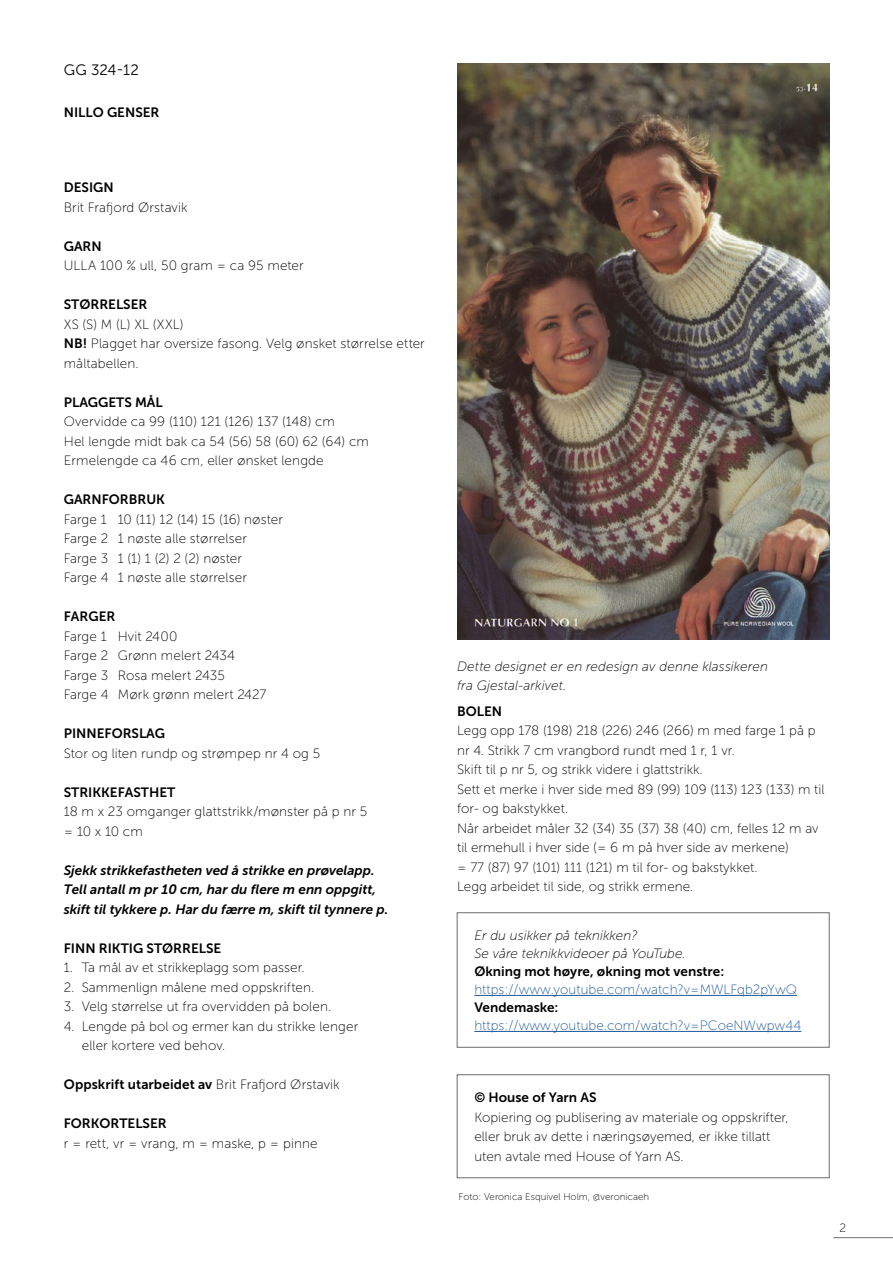
<style>
.page{position:relative;width:893px;height:1263px;background:#fff}
.page>*{position:absolute;margin:0;border:0;box-sizing:border-box;transform-origin:0 0}
.t1{font:15px "Museo Sans 300";letter-spacing:.01em;color:#000}
.Faktatekst{font:13.5px/19.5px "Museo Sans 100";letter-spacing:.01em;color:#000}
.INNHOLD_-_Uten_orddeling{font:13.5px/19.5px "Museo Sans 100";color:#000}
.Faktatekst-2{font:13.5px "Museo Sans 700";color:#000}
.Faktatekst-3{font:italic 13.5px "Museo Sans 700";color:#000}
.Faktatekst-4{font:italic 13.5px "Museo Sans 100";color:#000}
.t2{font:13.5px "Museo Sans 100";color:#22599b}
.INNHOLD_-_Uten_orddeling-2{font:13.5px "Museo Sans 700";color:#000}
.t3{font:12px "Museo Sans 100";color:#000}
.t4{font:9.75px "Museo Sans 100";color:#000}
.s1{font-family:"Museo Sans 700"}
.s2{font-family:"Museo Sans 100"}
</style>
<div class="page">
<hr style="left:833px;top:1237px;width:60px;height:1px;background:#6e6e6e">
<div style="left:457px;top:1074px;width:372px;height:104px;border:1px solid #686c6e"></div>
<hr style="left:474px;top:995px;width:323px;height:1px;background:#22599b">
<hr style="left:474px;top:1031px;width:327px;height:1px;background:#22599b">
<div style="left:457px;top:912px;width:372px;height:135px;border:1px solid #686c6e"></div>
<img style="left:457px;top:64px;width:372px;height:575px">
<p class="t1" style="left:64px;top:62px;width:77px">GG 324-12</p>
<p class="Faktatekst-2" style="left:64px;top:105px;width:97px">NILLO GENSER</p>
<p class="Faktatekst-2" style="left:64px;top:180px;width:51px">DESIGN</p>
<p class="Faktatekst" style="left:64px;top:197px;width:125px">Brit Frafjord Ørstavik</p>
<p class="Faktatekst-2" style="left:64px;top:239px;width:40px">GARN</p>
<p class="Faktatekst" style="left:64px;top:256px;width:241px">ULLA 100 % ull, 50 gram = ca 95 meter</p>
<p class="Faktatekst-2" style="left:64px;top:297px;width:85px">STØRRELSER</p>
<p class="Faktatekst" style="left:64px;top:314px;width:121px">XS (S) M (L) XL (XXL)</p>
<p class="Faktatekst" style="left:64px;top:334px;width:363px"><span class="s1">NB!</span> Plagget har oversize fasong. Velg ønsket størrelse etter måltabellen.</p>
<p class="Faktatekst-2" style="left:64px;top:395px;width:101px">PLAGGETS MÅL</p>
<p class="Faktatekst" style="left:64px;top:412px;width:273px">Overvidde ca 99 (110) 121 (126) 137 (148) cm</p>
<p class="Faktatekst" style="left:64px;top:431px;width:307px">Hel lengde midt bak ca 54 (56) 58 (60) 62 (64) cm</p>
<p class="Faktatekst" style="left:64px;top:451px;width:261px">Ermelengde ca 46 cm, eller ønsket lengde</p>
<p class="Faktatekst-2" style="left:64px;top:492px;width:103px">GARNFORBRUK</p>
<p class="Faktatekst" style="left:64px;top:509px;width:221px">Farge 1 10 (11) 12 (14) 15 (16) nøster</p>
<p class="Faktatekst" style="left:64px;top:529px;width:185px">Farge 2 1 nøste alle størrelser</p>
<p class="Faktatekst" style="left:64px;top:548px;width:180px">Farge 3 1 (1) 1 (2) 2 (2) nøster</p>
<p class="Faktatekst" style="left:64px;top:568px;width:185px">Farge 4 1 nøste alle størrelser</p>
<p class="Faktatekst-2" style="left:64px;top:609px;width:53px">FARGER</p>
<p class="INNHOLD_-_Uten_orddeling" style="left:64px;top:626px;width:115px">Farge 1 Hvit 2400</p>
<p class="Faktatekst" style="left:64px;top:646px;width:173px">Farge 2 Grønn melert 2434</p>
<p class="Faktatekst" style="left:64px;top:665px;width:163px">Farge 3 Rosa melert 2435</p>
<p class="Faktatekst" style="left:64px;top:685px;width:204px">Farge 4 Mørk grønn melert 2427</p>
<p class="Faktatekst-2" style="left:64px;top:726px;width:103px">PINNEFORSLAG</p>
<p class="Faktatekst" style="left:64px;top:743px;width:258px">Stor og liten rundp og strømpep nr 4 og 5</p>
<p class="Faktatekst-2" style="left:64px;top:785px;width:113px">STRIKKEFASTHET</p>
<p class="Faktatekst" style="left:64px;top:802px;width:305px">18 m x 23 omganger glattstrikk/mønster på p nr 5</p>
<p class="Faktatekst" style="left:64px;top:821px;width:80px">= 10 x 10 cm</p>
<p class="Faktatekst-3" style="left:64px;top:863px;width:312px">Sjekk strikkefastheten ved å strikke en prøvelapp.</p>
<p class="Faktatekst-3" style="left:64px;top:882px;width:314px">Tell antall m pr 10 cm, har du flere m enn oppgitt,</p>
<p class="Faktatekst-3" style="left:64px;top:902px;width:326px">skift til tykkere p. Har du færre m, skift til tynnere p.</p>
<p class="Faktatekst-2" style="left:64px;top:941px;width:159px">FINN RIKTIG STØRRELSE</p>
<p class="Faktatekst" style="left:64px;top:958px;width:243px">1. Ta mål av et strikkeplagg som passer.</p>
<p class="Faktatekst" style="left:64px;top:977px;width:252px">2. Sammenlign målene med oppskriften.</p>
<p class="Faktatekst" style="left:64px;top:997px;width:269px">3. Velg størrelse ut fra overvidden på bolen.</p>
<p class="Faktatekst" style="left:64px;top:1016px;width:296px">4. Lengde på bol og ermer kan du strikke lenger</p>
<p class="Faktatekst" style="left:82px;top:1036px;width:145px">eller kortere ved behov.</p>
<p class="Faktatekst-2" style="left:64px;top:1077px;width:277px">Oppskrift utarbeidet av <span class="s2">Brit Frafjord Ørstavik</span></p>
<p class="Faktatekst-2" style="left:64px;top:1116px;width:104px">FORKORTELSER</p>
<p class="Faktatekst" style="left:64px;top:1133px;width:255px">r = rett, vr = vrang, m = maske, p = pinne</p>
<p class="Faktatekst-4" style="left:457px;top:659px;width:312px">Dette designet er en redesign av denne klassikeren</p>
<p class="Faktatekst-4" style="left:457px;top:678px;width:111px">fra Gjestal-arkivet.</p>
<p class="INNHOLD_-_Uten_orddeling-2" style="left:457px;top:704px;width:46px">BOLEN</p>
<p class="INNHOLD_-_Uten_orddeling" style="left:457px;top:721px;width:360px">Legg opp 178 (198) 218 (226) 246 (266) m med farge 1 på p nr 4. Strikk 7 cm vrangbord rundt med 1 r, 1 vr.</p>
<p class="INNHOLD_-_Uten_orddeling" style="left:457px;top:760px;width:247px">Skift til p nr 5, og strikk videre i glattstrikk.</p>
<p class="INNHOLD_-_Uten_orddeling" style="left:457px;top:779px;width:369px">Sett et merke i hver side med 89 (99) 109 (113) 123 (133) m til for- og bakstykket.</p>
<p class="INNHOLD_-_Uten_orddeling" style="left:457px;top:818px;width:363px">Når arbeidet måler 32 (34) 35 (37) 38 (40) cm, felles 12 m av til ermehull i hver side (= 6 m på hver side av merkene)</p>
<p class="INNHOLD_-_Uten_orddeling" style="left:457px;top:857px;width:302px">= 77 (87) 97 (101) 111 (121) m til for- og bakstykket.</p>
<p class="INNHOLD_-_Uten_orddeling" style="left:457px;top:877px;width:238px">Legg arbeidet til side, og strikk ermene.</p>
<p class="Faktatekst-4" style="left:474px;top:928px;width:165px">Er du usikker på teknikken?</p>
<p class="Faktatekst-4" style="left:474px;top:946px;width:213px">Se våre teknikkvideoer på YouTube.</p>
<p class="Faktatekst-2" style="left:474px;top:964px;width:251px">Økning mot høyre, økning mot venstre:</p>
<p class="t2" style="left:474px;top:982px;width:324px">https://www.youtube.com/watch?v=MWLFqb2pYwQ</p>
<p class="Faktatekst-2" style="left:474px;top:1000px;width:86px">Vendemaske:</p>
<p class="t2" style="left:474px;top:1018px;width:328px">https://www.youtube.com/watch?v=PCoeNWwpw44</p>
<p class="Faktatekst-2" style="left:474px;top:1090px;width:124px">© House of Yarn AS</p>
<p class="INNHOLD_-_Uten_orddeling" style="left:474px;top:1107px;width:316px">Kopiering og publisering av materiale og oppskrifter,</p>
<p class="INNHOLD_-_Uten_orddeling" style="left:474px;top:1127px;width:298px">eller bruk av dette i næringsøyemed, er ikke tillatt</p>
<p class="INNHOLD_-_Uten_orddeling" style="left:474px;top:1146px;width:211px">uten avtale med House of Yarn AS.</p>
<p class="t4" style="left:458px;top:1191px;width:192px">Foto: Veronica Esquivel Holm, @veronicaeh</p>
<p class="t3" style="left:839px;top:1221px;width:8px">2</p>
</div>
